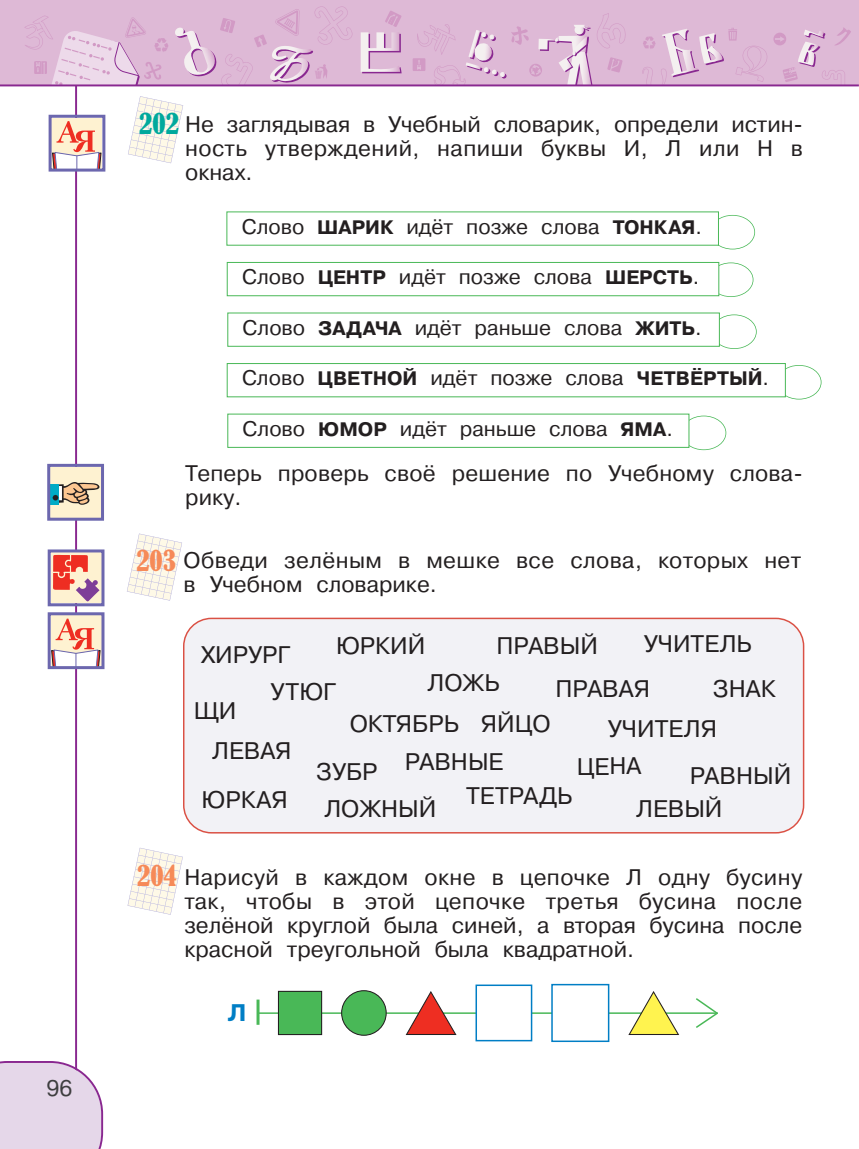
<style>
.page{position:relative;width:859px;height:1149px;background:#fff}
.page>*{position:absolute;margin:0;border:0;box-sizing:border-box;transform-origin:0 0}
.t1{font:condensed 27px "Bernard";color:#f68a58}
.t2{font:condensed 27px "Bernard";color:#00a99d}
.t3{font:24px/45.6px "Pragmatica Book AC";color:#231f20}
.t4{font:24px "Pragmatica Bold AC";color:#007ec5}
.t5{font:22.5px/24px "Pragmatica Book AC";color:#231f20;text-align:justify}
.t6{font:22.5px/24px "Pragmatica Book AC";letter-spacing:.02em;color:#231f20}
.t7{font:22.5px "Pragmatica Book AC";color:#3e3e3f}
.t8{font:21px "Pragmatica Book AC";color:#231f20}
.s1{font-family:"Pragmatica Bold AC";font-size:19.5px}
.s2{font-family:"Bernard";font-stretch:condensed;font-size:27px;color:#f68a58}
</style>
<div class="page">
<hr style="left:75px;top:42px;width:2px;height:1038px;background:#892890">
<div style="left:0;top:0;width:859px;height:85px;background:#deb9d6"></div>
<svg style="left:773px;top:33px;width:13px;height:12px"></svg>
<svg style="left:385px;top:11px;width:17px;height:16px"></svg>
<svg style="left:24px;top:15px;width:144px;height:69px"></svg>
<svg style="left:196px;top:6px;width:156px;height:78px"></svg>
<svg style="left:362px;top:34px;width:40px;height:39px"></svg>
<svg style="left:642px;top:28px;width:125px;height:56px"></svg>
<img style="left:175px;top:27px;width:42px;height:49px">
<img style="left:270px;top:45px;width:42px;height:36px">
<img style="left:361px;top:32px;width:39px;height:40px">
<svg style="left:413px;top:13px;width:213px;height:71px"></svg>
<img style="left:573px;top:36px;width:14px;height:17px">
<img style="left:699px;top:33px;width:23px;height:31px">
<img style="left:662px;top:29px;width:36px;height:47px">
<svg style="left:775px;top:28px;width:76px;height:56px"></svg>
<img style="left:803px;top:30px;width:21px;height:7px">
<img style="left:798px;top:42px;width:21px;height:23px">
<svg style="left:0;top:1060px;width:103px;height:88px;background:#e3d3e7"></svg>
<hr style="left:0;top:84px;width:859px;height:2px;background:#892890">
<hr style="left:259px;top:1012px;width:459px;height:1px;background:#49b857">
<svg style="left:694px;top:998px;width:24px;height:30px"></svg>
<div style="left:278px;top:991px;width:44px;height:43px;background:#49b857"></div>
<div style="left:278px;top:990px;width:44px;height:44px;border:1px solid #231f20"></div>
<svg style="left:628px;top:991px;width:51px;height:43px"></svg>
<svg style="left:406px;top:991px;width:51px;height:43px"></svg>
<hr style="left:256px;top:999px;width:3px;height:25px;background:#49b857">
<svg style="left:341px;top:990px;width:46px;height:45px"></svg>
<div style="left:553px;top:985px;width:55px;height:55px;background:#fff"></div>
<div style="left:551px;top:983px;width:58px;height:58px;border:2px solid #007ec5"></div>
<div style="left:477px;top:985px;width:54px;height:54px;background:#fff"></div>
<div style="left:475px;top:984px;width:57px;height:57px;border:2px solid #007ec5"></div>
<svg style="left:128px;top:847px;width:55px;height:67px"></svg>
<svg style="left:128px;top:96px;width:55px;height:67px"></svg>
<div style="left:710px;top:215px;width:45px;height:34px;border:2px solid #49b857;border-radius:50%"></div>
<div style="left:227px;top:212px;width:491px;height:33px;background:#fff"></div>
<div style="left:708px;top:262px;width:45px;height:35px;border:2px solid #49b857;border-radius:50%"></div>
<div style="left:228px;top:263px;width:490px;height:32px;background:#fff"></div>
<div style="left:227px;top:262px;width:492px;height:34px;border:1px solid #49b857"></div>
<div style="left:712px;top:314px;width:45px;height:35px;border:2px solid #49b857;border-radius:50%"></div>
<div style="left:228px;top:313px;width:491px;height:33px;background:#fff"></div>
<div style="left:681px;top:415px;width:45px;height:35px;border:2px solid #49b857;border-radius:50%"></div>
<div style="left:228px;top:414px;width:461px;height:33px;background:#fff"></div>
<div style="left:776px;top:365px;width:45px;height:34px;border:2px solid #49b857;border-radius:50%"></div>
<div style="left:228px;top:364px;width:557px;height:32px;background:#fff"></div>
<div style="left:227px;top:363px;width:559px;height:34px;border:1px solid #49b857"></div>
<svg style="left:127px;top:533px;width:55px;height:67px"></svg>
<div style="left:183px;top:617px;width:621px;height:216px;background:#f2f2f6"></div>
<div style="left:50px;top:466px;width:51px;height:51px;background:#fef2d1"></div>
<div style="left:50px;top:483px;width:9px;height:21px;background:#00abc5"></div>
<svg style="left:53px;top:482px;width:46px;height:22px"></svg>
<div style="left:47px;top:463px;width:57px;height:57px;border:3px solid #6c67ae"></div>
<div style="left:52px;top:118px;width:50px;height:50px;background:#fef2d1"></div>
<svg style="left:53px;top:121px;width:48px;height:46px"></svg>
<div style="left:49px;top:115px;width:56px;height:56px;border:3px solid #6c67ae"></div>
<div style="left:51px;top:615px;width:50px;height:51px;background:#fef2d1"></div>
<svg style="left:52px;top:618px;width:48px;height:47px"></svg>
<div style="left:48px;top:612px;width:56px;height:57px;border:3px solid #6c67ae"></div>
<div style="left:51px;top:552px;width:50px;height:51px;background:#fef2d1"></div>
<svg style="left:53px;top:554px;width:46px;height:47px"></svg>
<div style="left:48px;top:549px;width:56px;height:57px;border:3px solid #6c67ae"></div>
<p class="t7" style="left:47px;top:1079px;width:28px">96</p>
<p class="t2" style="left:139px;top:109px;width:41px">202</p>
<p class="t5" style="left:185px;top:114px;width:619px">Не заглядывая в Учебный словарик, оп ре де ли ис тин - ность утверж де ний, на пи ши бук вы И, Л или Н в ок нах.</p>
<p class="t8" style="left:242px;top:219px;width:462px">Слово <span class="s1">ШАРИК</span> идёт позже слова <span class="s1">ТОНКАЯ</span>.</p>
<p class="t8" style="left:242px;top:269px;width:459px">Слово <span class="s1">ЦЕНТР</span> идёт позже слова <span class="s1">ШЕРСТЬ</span>.</p>
<p class="t8" style="left:243px;top:320px;width:461px">Слово <span class="s1">ЗАДАЧА</span> идёт раньше слова <span class="s1">ЖИТЬ</span>.</p>
<p class="t8" style="left:242px;top:370px;width:529px">Слово <span class="s1">ЦВЕТНОЙ</span> идёт позже слова <span class="s1">ЧЕТВЁРТЫЙ</span>.</p>
<p class="t8" style="left:243px;top:421px;width:432px">Слово <span class="s1">ЮМОР</span> идёт раньше слова <span class="s1">ЯМА</span>.</p>
<p class="t5" style="left:185px;top:463px;width:619px">Теперь проверь своё решение по Учебному слова&shy;рику.</p>
<p class="t6" style="left:184px;top:550px;width:619px;text-indent:-47px"><span class="s2">203</span> Обведи зелёным в мешке все слова, которых нет в Учебном словарике.</p>
<p class="t3" style="left:271px;top:625px;width:156px;text-indent:65px">ЮРКИЙ<br>УТЮГ</p>
<p class="t3" style="left:497px;top:625px;width:103px">ПРАВЫЙ</p>
<p class="t3" style="left:644px;top:623px;width:110px">УЧИТЕЛЬ</p>
<p class="t3" style="left:202px;top:633px;width:91px">ХИРУРГ</p>
<p class="t3" style="left:428px;top:662px;width:74px">ЛОЖЬ</p>
<p class="t3" style="left:713px;top:667px;width:65px">ЗНАК</p>
<p class="t3" style="left:556px;top:668px;width:96px">ПРАВАЯ</p>
<p class="t3" style="left:194px;top:690px;width:44px">ЩИ</p>
<p class="t3" style="left:481px;top:703px;width:71px">ЯЙЦО</p>
<p class="t3" style="left:405px;top:706px;width:100px;line-height:38.5px;text-indent:-55px">ОКТЯБРЬ<br>РАВНЫЕ</p>
<p class="t3" style="left:608px;top:708px;width:111px">УЧИТЕЛЯ</p>
<p class="t3" style="left:212px;top:729px;width:81px">ЛЕВАЯ</p>
<p class="t3" style="left:577px;top:745px;width:66px">ЦЕНА</p>
<p class="t3" style="left:316px;top:751px;width:63px">ЗУБР</p>
<p class="t3" style="left:690px;top:755px;width:103px">РАВНЫЙ</p>
<p class="t3" style="left:202px;top:779px;width:88px">ЮРКАЯ</p>
<p class="t3" style="left:324px;top:788px;width:114px">ЛОЖНЫЙ</p>
<p class="t3" style="left:466px;top:774px;width:108px">ТЕТРАДЬ</p>
<p class="t3" style="left:636px;top:788px;width:88px">ЛЕВЫЙ</p>
<p class="t1" style="left:137px;top:860px;width:41px">204</p>
<p class="t5" style="left:184px;top:866px;width:619px">На ри суй в каждом ок не в це поч ке Л одну бусину так, что бы в этой цепоч ке тре тья бу си на по сле зе лё ной круг лой бы ла си ней, а вто рая бу си на по сле крас ной тре у голь ной бы ла ква д рат ной.</p>
<p class="t4" style="left:228px;top:1004px;width:20px">Л</p>
</div>
